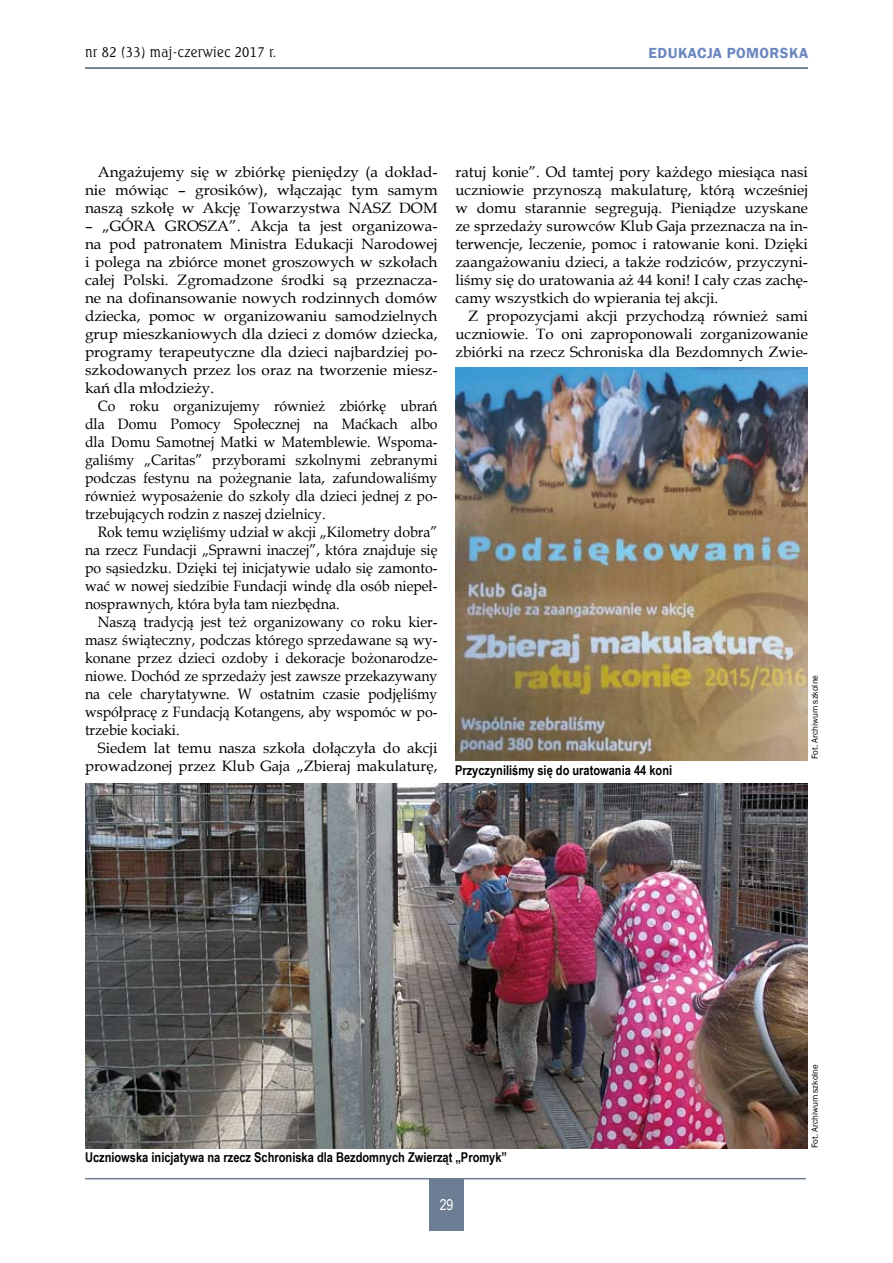
<style>
.page{position:relative;width:893px;height:1263px;background:#fff}
.page>*{position:absolute;margin:0;border:0;box-sizing:border-box;transform-origin:0 0}
.t1{font:15px/18px "Book Antiqua";color:#000;text-align:justify}
.t2{font:15px/18px "Book Antiqua";color:#000;text-align:justify;scale:.94 1}
.t3{font:600 15px "Franklin Gothic";letter-spacing:.03em;color:#6b87bf}
.t4{font:15px "Arial Narrow";color:#fff}
.t5{font:700 13.5px "Arial Narrow";color:#000}
.t6{font:13.5px "Seagull Lt EU";letter-spacing:.03em;color:#000}
.t7{font:9px "Franklin Gothic";color:#000}
</style>
<div class="page">
<hr style="left:85px;top:1178px;width:721px;height:1px;background:#6d7d94">
<hr style="left:85px;top:67px;width:723px;height:2px;background:#465c71">
<div style="left:429px;top:1178px;width:35px;height:52px;background:#6d7d94"></div>
<img style="left:85px;top:784px;width:723px;height:364px">
<img style="left:455px;top:368px;width:353px;height:392px">
<p class="t6" style="left:85px;top:44px;width:193px">nr 82 (33) maj-czerwiec 2017 r.</p>
<p class="t3" style="left:649px;top:44px;width:161px">EDUKACJA POMORSKA</p>
<p class="t1" style="left:85px;top:163px;width:354px;text-indent:13px">Angażujemy się w zbiórkę pieniędzy (a dokład&shy;nie mówiąc – grosików), włączając tym samym naszą szkołę w Akcję Towarzystwa NASZ DOM</p>
<p class="t1" style="left:85px;top:217px;width:354px">– „GÓRA GROSZA”. Akcja ta jest organizowa&shy;na pod patronatem Ministra Edukacji Narodowej i polega na zbiórce monet groszowych w szkołach całej Polski. Zgromadzone środki są przeznacza&shy;ne na dofinansowanie nowych rodzinnych domów dziecka, pomoc w organizowaniu samodzielnych grup mieszkaniowych dla dzieci z domów dziecka, programy terapeutyczne dla dzieci najbardziej po&shy;szkodowanych przez los oraz na tworzenie miesz&shy;kań dla młodzieży.</p>
<p class="t2" style="left:85px;top:397px;width:376px;text-indent:13px">Co roku organizujemy również zbiórkę ubrań dla Domu Pomocy Społecznej na Maćkach albo dla Domu Samotnej Matki w Matemblewie. Wspoma&shy;galiśmy „Caritas” przyborami szkolnymi zebranymi podczas festynu na pożegnanie lata, zafundowaliśmy również wyposażenie do szkoły dla dzieci jednej z po&shy;trzebujących rodzin z naszej dzielnicy.</p>
<p class="t2" style="left:85px;top:523px;width:376px;text-indent:13px">Rok temu wzięliśmy udział w akcji „Kilometry dobra” na rzecz Fundacji „Sprawni inaczej”, która znajduje się po sąsiedzku. Dzięki tej inicjatywie udało się zamonto&shy;wać w nowej siedzibie Fundacji windę dla osób niepeł&shy;nosprawnych, która była tam niezbędna.</p>
<p class="t2" style="left:85px;top:613px;width:376px;text-indent:13px">Naszą tradycją jest też organizowany co roku kier&shy;masz świąteczny, podczas którego sprzedawane są wy&shy;konane przez dzieci ozdoby i dekoracje bożonarodze&shy;niowe. Dochód ze sprzedaży jest zawsze przekazywany na cele charytatywne. W ostatnim czasie podjęliśmy współpracę z Fundacją Kotangens, aby wspomóc w po&shy;trzebie kociaki.</p>
<p class="t1" style="left:85px;top:739px;width:354px;text-align:right">Siedem lat temu nasza szkoła dołączyła do akcji prowadzonej przez Klub Gaja „Zbieraj makulaturę,</p>
<p class="t1" style="left:455px;top:163px;width:354px">ratuj konie”. Od tamtej pory każdego miesiąca nasi uczniowie przynoszą makulaturę, którą wcześniej w domu starannie segregują. Pieniądze uzyskane ze sprzedaży surowców Klub Gaja przeznacza na in&shy;terwencje, leczenie, pomoc i ratowanie koni. Dzięki zaangażowaniu dzieci, a także rodziców, przyczyni&shy;liśmy się do uratowania aż 44 koni! I cały czas zachę&shy;camy wszystkich do wpierania tej akcji.</p>
<p class="t1" style="left:455px;top:307px;width:354px;text-indent:13px">Z propozycjami akcji przychodzą również sami uczniowie. To oni zaproponowali zorganizowanie zbiórki na rzecz Schroniska dla Bezdomnych Zwie-</p>
<p class="t5" style="left:455px;top:760px;width:219px">Przyczyniliśmy się do uratowania 44 koni</p>
<p class="t7" style="left:809px;top:759px;width:86px;rotate:-90deg">Fot. Archiwum szkolne</p>
<p class="t7" style="left:809px;top:1148px;width:86px;rotate:-90deg">Fot. Archiwum szkolne</p>
<p class="t5" style="left:85px;top:1147px;width:424px">Uczniowska inicjatywa na rzecz Schroniska dla Bezdomnych Zwierząt „Promyk”</p>
<p class="t4" style="left:440px;top:1193px;width:15px">29</p>
</div>
